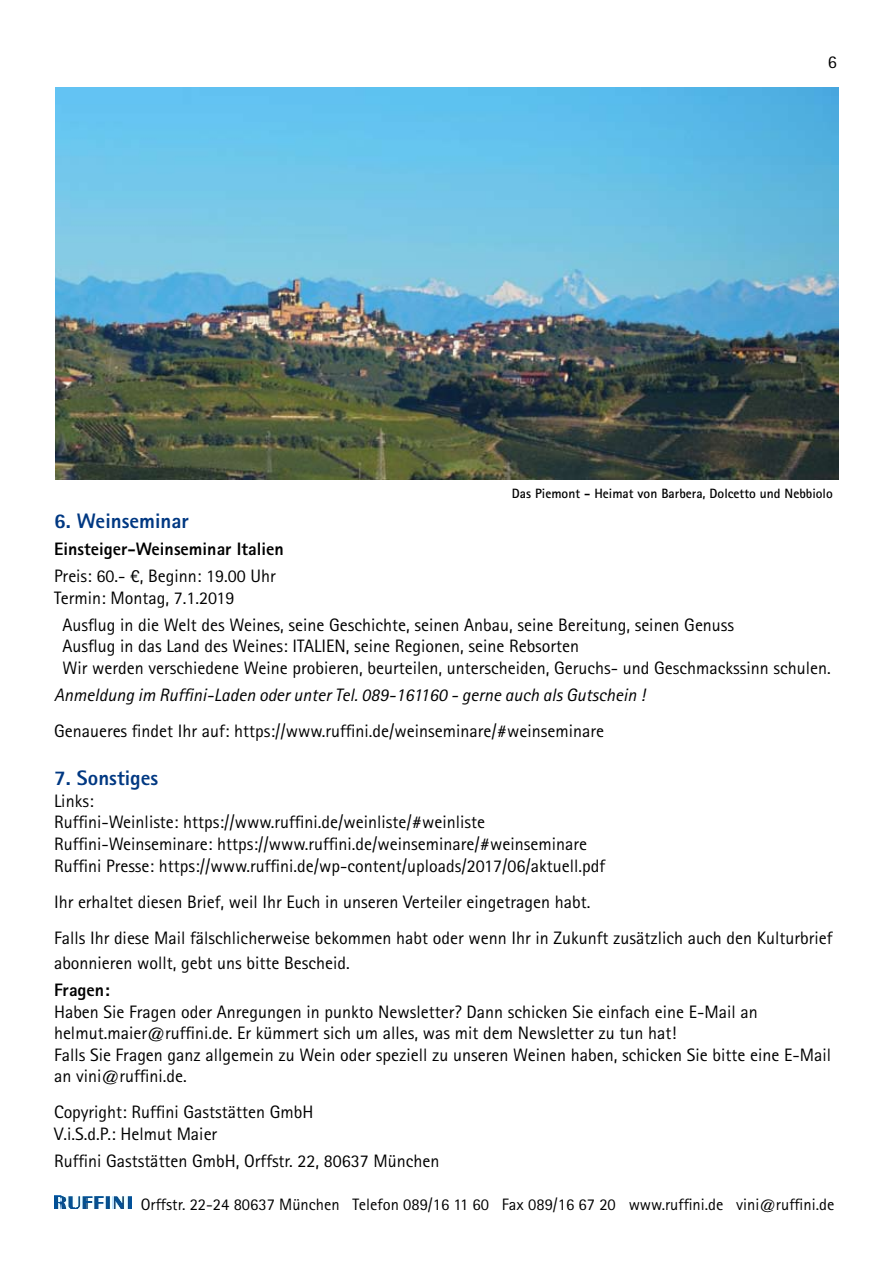
<style>
.page{position:relative;width:893px;height:1263px;background:#fff}
.page>*{position:absolute;margin:0;border:0;box-sizing:border-box;transform-origin:0 0}
.t1{font:800 21px "Agfa Rotis Sans Serif";color:#003882}
.t2{font:18px/21.6px "Agfa Rotis Sans Serif";color:#000}
.t3{font:italic 18px "Agfa Rotis Sans Serif";color:#000}
.t4{font:800 18px "Agfa Rotis Sans Serif";color:#000}
.t5{font:16.5px "Agfa Rotis Sans Serif";color:#000}
.t6{font:700 13.5px "Agfa Rotis Sans Serif";color:#000}
</style>
<div class="page">
<img style="left:54px;top:1196px;width:77px;height:13px">
<img style="left:55px;top:87px;width:784px;height:392px">
<p class="t6" style="left:512px;top:485px;width:322px">Das Piemont - Heimat von Barbera, Dolcetto und Nebbiolo</p>
<p class="t1" style="left:54px;top:508px;width:136px">6. Weinseminar</p>
<p class="t4" style="left:54px;top:538px;width:231px">Einsteiger-Weinseminar Italien</p>
<p class="t2" style="left:54px;top:565px;width:223px">Preis: 60.- €, Beginn: 19.00 Uhr<br>Termin: Montag, 7.1.2019</p>
<p class="t2" style="left:63px;top:614px;width:770px">Ausflug in die Welt des Weines, seine Geschichte, seinen Anbau, seine Bereitung, seinen Genuss<br>Ausflug in das Land des Weines: ITALIEN, seine Regionen, seine Rebsorten<br>Wir werden verschiedene Weine probieren, beurteilen, unterscheiden, Geruchs- und Geschmackssinn schulen.</p>
<p class="t3" style="left:54px;top:684px;width:593px">Anmeldung im Ruffini-Laden oder unter Tel. 089-161160 - gerne auch als Gutschein !</p>
<p class="t2" style="left:54px;top:720px;width:552px">Genaueres findet Ihr auf: https://www.ruffini.de/weinseminare/#weinseminare</p>
<p class="t1" style="left:54px;top:765px;width:106px">7. Sonstiges</p>
<p class="t2" style="left:54px;top:790px;width:553px">Links:<br>Ruffini-Weinliste: https://www.ruffini.de/weinliste/#weinliste Ruffini-Weinseminare: https://www.ruffini.de/weinseminare/#weinseminare Ruffini Presse: https://www.ruffini.de/wp-content/uploads/2017/06/aktuell.pdf</p>
<p class="t2" style="left:54px;top:883px;width:780px;line-height:36px">Ihr erhaltet diesen Brief, weil Ihr Euch in unseren Verteiler eingetragen habt.<br>Falls Ihr diese Mail fälschlicherweise bekommen habt oder wenn Ihr in Zukunft zusätzlich auch den Kulturbrief</p>
<p class="t2" style="left:54px;top:952px;width:297px">abonnieren wollt, gebt uns bitte Bescheid.</p>
<p class="t4" style="left:54px;top:978px;width:57px">Fragen:</p>
<p class="t2" style="left:54px;top:1000px;width:779px">Haben Sie Fragen oder Anregungen in punkto Newsletter? Dann schicken Sie einfach eine E-Mail an helmut.maier@ruffini.de. Er kümmert sich um alles, was mit dem Newsletter zu tun hat!<br>Falls Sie Fragen ganz allgemein zu Wein oder speziell zu unseren Weinen haben, schicken Sie bitte eine E-Mail an vini@ruffini.de.</p>
<p class="t2" style="left:54px;top:1101px;width:261px">Copyright: Ruffini Gaststätten GmbH<br>V.i.S.d.P.: Helmut Maier</p>
<p class="t2" style="left:54px;top:1150px;width:387px">Ruffini Gaststätten GmbH, Orffstr. 22, 80637 München</p>
<p class="t5" style="left:141px;top:1194px;width:695px">Orffstr. 22-24 80637 München Telefon 089/16 11 60 Fax 089/16 67 20 www.ruffini.de vini@ruffini.de</p>
</div>
